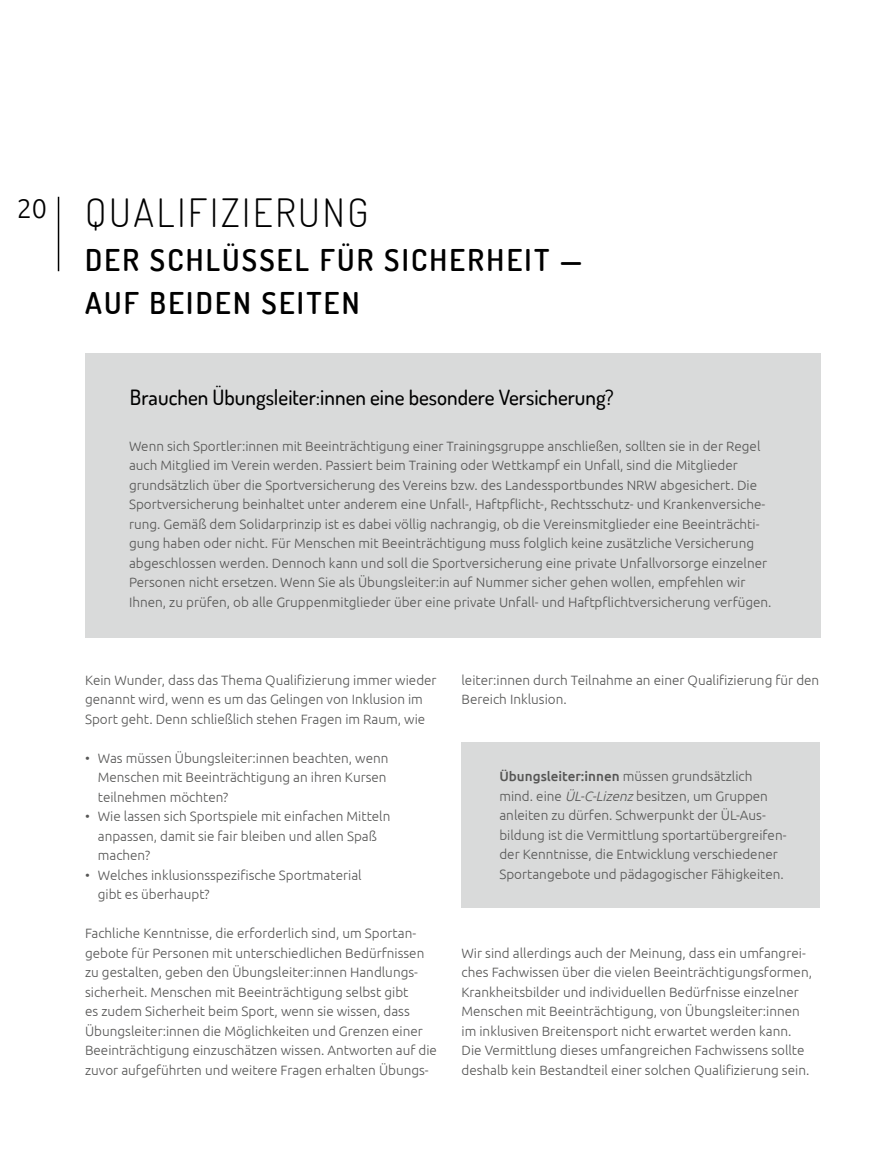
<style>
.page{position:relative;width:872px;height:1170px;background:#fff}
.page>*{position:absolute;margin:0;border:0;box-sizing:border-box;transform-origin:0 0}
.t1{font:300 39px "Dosis";letter-spacing:.07em;color:#000}
.t2{font:600 30px/43.2px "Dosis";letter-spacing:.075em;color:#000}
.t3{font:500 21px "Dosis";color:#000}
.t4{font:300 13.5px/19.5px "Ubuntu";color:#565655}
.s1{font-weight:500}
.s2{font-style:italic}
</style>
<div class="page">
<hr style="left:58px;top:197px;width:1px;height:74px;background:#000">
<div style="left:85px;top:353px;width:735px;height:285px;background:#d9dada"></div>
<div style="left:461px;top:741px;width:359px;height:166px;background:#d9dada"></div>
<h1 class="t1" style="left:17px;top:187px;width:353px"><sup>20</sup> QUALIFIZIERUNG</h1>
<h2 class="t2" style="left:85px;top:237px;width:499px">DER SCHLÜSSEL FÜR SICHERHEIT —<br>AUF BEIDEN SEITEN</h2>
<h3 class="t3" style="left:130px;top:383px;width:485px">Brauchen Übungsleiter:innen eine besondere Versicherung?</h3>
<p class="t4" style="left:129px;top:436px;width:644px">Wenn sich Sportler:innen mit Beeinträchtigung einer Trainingsgruppe anschließen, sollten sie in der Regel auch Mitglied im Verein werden. Passiert beim Training oder Wettkampf ein Unfall, sind die Mitglieder grundsätzlich über die Sportversicherung des Vereins bzw. des Landessportbundes NRW abgesichert. Die Sportversicherung beinhaltet unter anderem eine Unfall-, Haftpflicht-, Rechtsschutz- und Krankenversiche&shy;rung. Gemäß dem Solidarprinzip ist es dabei völlig nachrangig, ob die Vereinsmitglieder eine Beeinträchti&shy;gung haben oder nicht. Für Menschen mit Beeinträchtigung muss folglich keine zusätzliche Versicherung abgeschlossen werden. Dennoch kann und soll die Sportversicherung eine private Unfallvorsorge einzelner Personen nicht ersetzen. Wenn Sie als Übungsleiter:in auf Nummer sicher gehen wollen, empfehlen wir Ihnen, zu prüfen, ob alle Gruppenmitglieder über eine private Unfall- und Haftpflichtversicherung verfügen.</p>
<p class="t4" style="left:85px;top:670px;width:353px">Kein Wunder, dass das Thema Qualifizierung immer wieder genannt wird, wenn es um das Gelingen von Inklusion im<br>Sport geht. Denn schließlich stehen Fragen im Raum, wie</p>
<p class="t4" style="left:98px;top:748px;width:292px;text-indent:-13px">• Was müssen Übungsleiter:innen beachten, wenn<br>Menschen mit Beeinträchtigung an ihren Kursen teilnehmen möchten?</p>
<p class="t4" style="left:98px;top:806px;width:294px;text-indent:-13px">• Wie lassen sich Sportspiele mit einfachen Mitteln anpassen, damit sie fair bleiben und allen Spaß machen?</p>
<p class="t4" style="left:98px;top:864px;width:265px;text-indent:-13px">• Welches inklusionsspezifische Sportmaterial gibt es überhaupt?</p>
<p class="t4" style="left:85px;top:923px;width:353px">Fachliche Kenntnisse, die erforderlich sind, um Sportan&shy;gebote für Personen mit unterschiedlichen Bedürfnissen zu gestalten, geben den Übungsleiter:innen Handlungs&shy;sicherheit. Menschen mit Beeinträchtigung selbst gibt<br>es zudem Sicherheit beim Sport, wenn sie wissen, dass Übungsleiter:innen die Möglichkeiten und Grenzen einer Beeinträchtigung einzuschätzen wissen. Antworten auf die zuvor aufgeführten und weitere Fragen erhalten Übungs-</p>
<p class="t4" style="left:461px;top:669px;width:359px">leiter:innen durch Teilnahme an einer Qualifizierung für den<br>Bereich Inklusion.</p>
<p class="t4" style="left:499px;top:766px;width:288px"><span class="s1">Übungsleiter:innen</span> müssen grundsätzlich mind. eine <span class="s2">ÜL-C-Lizenz</span>besitzen, um Gruppen anleiten zu dürfen. Schwerpunkt der ÜL-Aus&shy;bildung ist die Vermittlung sportartübergreifen&shy;der Kenntnisse, die Entwicklung verschiedener Sportangebote und pädagogischer Fähigkeiten.</p>
<p class="t4" style="left:461px;top:942px;width:352px">Wir sind allerdings auch der Meinung, dass ein umfangrei&shy;ches Fachwissen über die vielen Beeinträchtigungsformen, Krankheitsbilder und individuellen Bedürfnisse einzelner Menschen mit Beeinträchtigung, von Übungsleiter:innen im inklusiven Breitensport nicht erwartet werden kann.<br>Die Vermittlung dieses umfangreichen Fachwissens sollte deshalb kein Bestandteil einer solchen Qualifizierung sein.</p>
</div>
